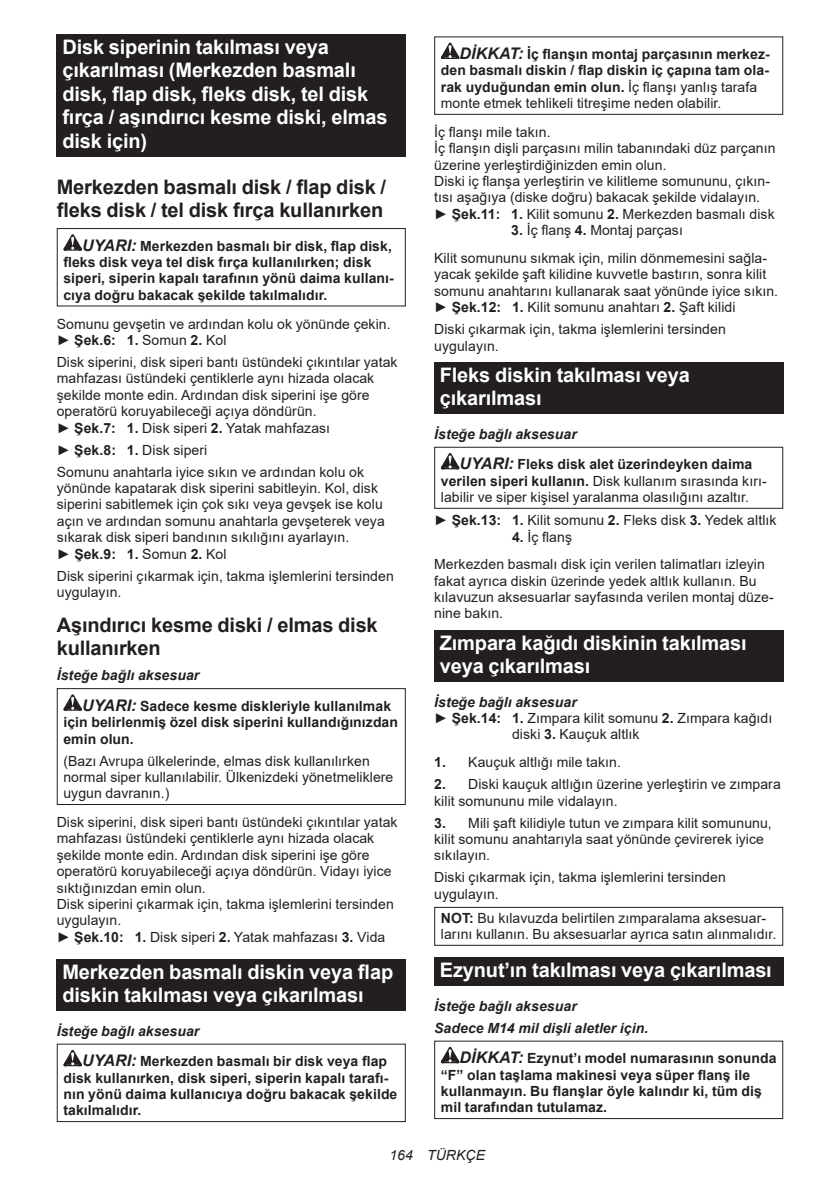
<style>
.page{position:relative;width:840px;height:1191px;background:#fff}
.page>*{position:absolute;margin:0;border:0;box-sizing:border-box;transform-origin:0 0}
.t1{font:700 20px/23.4px "Arial";letter-spacing:-.01em;color:#fff}
.t2{font:700 20px/23.4px "Arial";letter-spacing:-.01em;color:#231f20}
.t3{font:14px/16.4px "Arial";letter-spacing:.005em;color:#231f20}
.t4{font:700 14px/16.4px "Arial";letter-spacing:.005em;color:#231f20}
.t5{font:italic 700 14px/22px "Arial";letter-spacing:.005em;color:#231f20}
.t6{font:italic 14px "Arial";letter-spacing:.005em;color:#231f20}
.s1{font-style:italic;font-size:16px}
.s2{font-weight:700}
.s3{font-style:italic}
.s4{font-weight:400}
</style>
<div class="page">
<div style="left:57px;top:34px;width:348px;height:122px;background:#231f20"></div>
<svg style="left:63px;top:234px;width:19px;height:17px"></svg>
<div style="left:57px;top:228px;width:348px;height:78px;border:1px solid #231f20"></div>
<svg style="left:63px;top:694px;width:19px;height:16px"></svg>
<div style="left:57px;top:688px;width:348px;height:117px;border:1px solid #231f20"></div>
<div style="left:57px;top:958px;width:348px;height:52px;background:#231f20"></div>
<svg style="left:63px;top:1049px;width:19px;height:17px"></svg>
<div style="left:57px;top:1043px;width:348px;height:79px;border:1px solid #231f20"></div>
<svg style="left:440px;top:43px;width:19px;height:16px"></svg>
<div style="left:434px;top:36px;width:348px;height:79px;border:1px solid #231f20"></div>
<div style="left:434px;top:362px;width:348px;height:52px;background:#231f20"></div>
<svg style="left:440px;top:453px;width:19px;height:16px"></svg>
<div style="left:434px;top:447px;width:348px;height:62px;border:1px solid #231f20"></div>
<div style="left:434px;top:630px;width:348px;height:51px;background:#231f20"></div>
<div style="left:434px;top:907px;width:348px;height:38px;border:1px solid #231f20"></div>
<div style="left:434px;top:957px;width:348px;height:28px;background:#231f20"></div>
<svg style="left:440px;top:1046px;width:19px;height:17px"></svg>
<div style="left:434px;top:1040px;width:348px;height:79px;border:1px solid #231f20"></div>
<h1 class="t1" style="left:62px;top:36px;width:326px">Disk siperinin takılması veya çıkarılması (Merkezden basmalı disk, flap disk, fleks disk, tel disk fırça / aşındırıcı kesme diski, elmas disk için)</h1>
<h1 class="t2" style="left:57px;top:175px;width:330px">Merkezden basmalı disk / flap disk / fleks disk / tel disk fırça kullanırken</h1>
<p class="t4" style="left:63px;top:238px;width:331px;text-indent:19px"><span class="s1">UYARI:</span> Merkezden basmalı bir disk, flap disk, fleks disk veya tel disk fırça kullanılırken; disk siperi, siperin kapalı tarafının yönü daima kullanı&shy;cıya doğru bakacak şekilde takılmalıdır.</p>
<p class="t3" style="left:57px;top:315px;width:335px">Somunu gevşetin ve ardından kolu ok yönünde çekin. ► <span class="s2">Şek.6: 1.</span> Somun <span class="s2">2.</span> Kol</p>
<p class="t3" style="left:57px;top:354px;width:342px">Disk siperini, disk siperi bantı üstündeki çıkıntılar yatak mahfazası üstündeki çentiklerle aynı hizada olacak şekilde monte edin. Ardından disk siperini işe göre operatörü koruyabileceği açıya döndürün.<br>► <span class="s2">Şek.7: 1.</span> Disk siperi <span class="s2">2.</span> Yatak mahfazası</p>
<p class="t3" style="left:57px;top:438px;width:308px;line-height:22px">► <span class="s2">Şek.8: 1.</span> Disk siperi<br>Somunu anahtarla iyice sıkın ve ardından kolu ok</p>
<p class="t3" style="left:57px;top:480px;width:329px">yönünde kapatarak disk siperini sabitleyin. Kol, disk siperini sabitlemek için çok sıkı veya gevşek ise kolu açın ve ardından somunu anahtarla gevşeterek veya sıkarak disk siperi bandının sıkılığını ayarlayın.<br>► <span class="s2">Şek.9: 1.</span> Somun <span class="s2">2.</span> Kol</p>
<p class="t3" style="left:57px;top:567px;width:338px">Disk siperini çıkarmak için, takma işlemlerini tersinden uygulayın.</p>
<h1 class="t2" style="left:57px;top:613px;width:322px">Aşındırıcı kesme diski / elmas disk kullanırken</h1>
<p class="t4" style="left:82px;top:660px;width:310px;line-height:30.6px;text-indent:-25px"><span class="s3">İsteğe bağlı aksesuar<br></span><span class="s1">UYARI:</span> Sadece kesme diskleriyle kullanılmak</p>
<p class="t4" style="left:63px;top:714px;width:336px">için belirlenmiş özel disk siperini kullandığınızdan emin olun.</p>
<p class="t3" style="left:63px;top:752px;width:331px">(Bazı Avrupa ülkelerinde, elmas disk kullanılırken normal siper kullanılabilir. Ülkenizdeki yönetmeliklere uygun davranın.)</p>
<p class="t3" style="left:57px;top:814px;width:342px">Disk siperini, disk siperi bantı üstündeki çıkıntılar yatak mahfazası üstündeki çentiklerle aynı hizada olacak şekilde monte edin. Ardından disk siperini işe göre operatörü koruyabileceği açıya döndürün. Vidayı iyice sıktığınızdan emin olun.<br>Disk siperini çıkarmak için, takma işlemlerini tersinden uygulayın.<br>► <span class="s2">Şek.10: 1.</span> Disk siperi <span class="s2">2.</span> Yatak mahfazası <span class="s2">3.</span> Vida</p>
<h1 class="t1" style="left:62px;top:960px;width:332px">Merkezden basmalı diskin veya flap diskin takılması veya çıkarılması</h1>
<p class="t4" style="left:82px;top:1015px;width:306px;line-height:30.6px;text-indent:-25px"><span class="s3">İsteğe bağlı aksesuar<br></span><span class="s1">UYARI:</span> Merkezden basmalı bir disk veya flap</p>
<p class="t4" style="left:63px;top:1069px;width:335px">disk kullanırken, disk siperi, siperin kapalı tarafı&shy;nın yönü daima kullanıcıya doğru bakacak şekilde takılmalıdır.</p>
<p class="t4" style="left:440px;top:46px;width:330px;text-indent:19px"><span class="s1">DİKKAT:</span> İç flanşın montaj parçasının merkez&shy;den basmalı diskin / flap diskin iç çapına tam ola&shy;rak uyduğundan emin olun. <span class="s4">İç flanşı yanlış tarafa monte etmek tehlikeli titreşime neden olabilir.</span></p>
<p class="t3" style="left:434px;top:124px;width:342px">İç flanşı mile takın.<br>İç flanşın dişli parçasını milin tabanındaki düz parçanın üzerine yerleştirdiğinizden emin olun.<br>Diski iç flanşa yerleştirin ve kilitleme somununu, çıkın&shy;tısı aşağıya (diske doğru) bakacak şekilde vidalayın. ► <span class="s2">Şek.11: 1.</span> Kilit somunu <span class="s2">2.</span> Merkezden basmalı disk</p>
<p class="t3" style="left:434px;top:216px;width:334px;line-height:27.8px;text-align:center"><span class="s2">3.</span> İç flanş <span class="s2">4.</span> Montaj parçası<br>Kilit somununu sıkmak için, milin dönmemesini sağla-</p>
<p class="t3" style="left:434px;top:266px;width:345px">yacak şekilde şaft kilidine kuvvetle bastırın, sonra kilit somunu anahtarını kullanarak saat yönünde iyice sıkın. ► <span class="s2">Şek.12: 1.</span> Kilit somunu anahtarı <span class="s2">2.</span> Şaft kilidi</p>
<p class="t3" style="left:434px;top:321px;width:293px">Diski çıkarmak için, takma işlemlerini tersinden uygulayın.</p>
<h1 class="t1" style="left:439px;top:363px;width:251px">Fleks diskin takılması veya çıkarılması</h1>
<p class="t4" style="left:459px;top:418px;width:294px;line-height:30.6px;text-indent:-25px"><span class="s3">İsteğe bağlı aksesuar<br></span><span class="s1">UYARI:</span> Fleks disk alet üzerindeyken daima</p>
<p class="t3" style="left:440px;top:472px;width:327px"><span class="s2">verilen siperi kullanın.</span> Disk kullanım sırasında kırı&shy;labilir ve siper kişisel yaralanma olasılığını azaltır.</p>
<p class="t3" style="left:434px;top:512px;width:343px">► <span class="s2">Şek.13: 1.</span> Kilit somunu <span class="s2">2.</span> Fleks disk <span class="s2">3.</span> Yedek altlık</p>
<p class="t3" style="left:434px;top:522px;width:332px;line-height:27.8px;text-indent:78px"><span class="s2">4.</span> İç flanş<br>Merkezden basmalı disk için verilen talimatları izleyin</p>
<p class="t3" style="left:434px;top:572px;width:341px">fakat ayrıca diskin üzerinde yedek altlık kullanın. Bu kılavuzun aksesuarlar sayfasında verilen montaj düze&shy;nine bakın.</p>
<h1 class="t1" style="left:439px;top:631px;width:308px">Zımpara kağıdı diskinin takılması veya çıkarılması</h1>
<p class="t5" style="left:434px;top:691px;width:144px">İsteğe bağlı aksesuar</p>
<p class="t3" style="left:434px;top:710px;width:339px">► <span class="s2">Şek.14: 1.</span> Zımpara kilit somunu <span class="s2">2.</span> Zımpara kağıdı</p>
<p class="t3" style="left:512px;top:726px;width:129px">diski <span class="s2">3.</span> Kauçuk altlık</p>
<p class="t3" style="left:434px;top:754px;width:188px"><span class="s2">1.</span> Kauçuk altlığı mile takın.</p>
<p class="t3" style="left:434px;top:776px;width:348px"><span class="s2">2.</span> Diski kauçuk altlığın üzerine yerleştirin ve zımpara kilit somununu mile vidalayın.</p>
<p class="t3" style="left:434px;top:814px;width:339px"><span class="s2">3.</span> Mili şaft kilidiyle tutun ve zımpara kilit somununu, kilit somunu anahtarıyla saat yönünde çevirerek iyice sıkılayın.</p>
<p class="t3" style="left:434px;top:869px;width:293px">Diski çıkarmak için, takma işlemlerini tersinden uygulayın.</p>
<p class="t3" style="left:440px;top:909px;width:337px"><span class="s2">NOT:</span> Bu kılavuzda belirtilen zımparalama aksesuar&shy;larını kullanın. Bu aksesuarlar ayrıca satın alınmalıdır.</p>
<h1 class="t1" style="left:439px;top:958px;width:333px">Ezynut’ın takılması veya çıkarılması</h1>
<p class="t5" style="left:434px;top:995px;width:215px">İsteğe bağlı aksesuar<br>Sadece M14 mil dişli aletler için.</p>
<p class="t4" style="left:440px;top:1050px;width:337px;text-indent:19px"><span class="s1">DİKKAT:</span> Ezynut’ı model numarasının sonunda “F” olan taşlama makinesi veya süper flanş ile kullanmayın. Bu flanşlar öyle kalındır ki, tüm diş mil tarafından tutulamaz.</p>
<p class="t6" style="left:389px;top:1146px;width:97px">164 TÜRKÇE</p>
</div>
